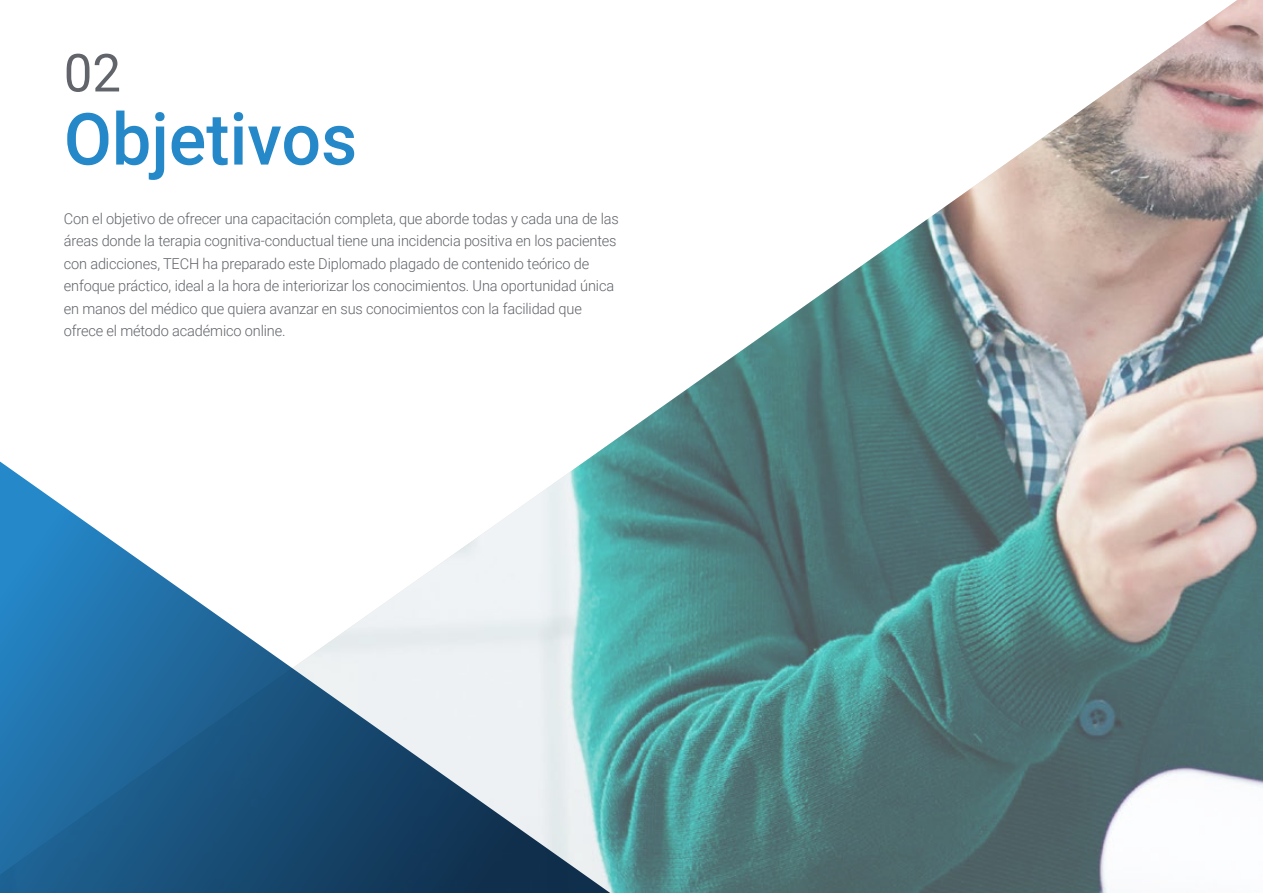
<style>
.page{position:relative;width:1263px;height:893px;background:#fff}
.page>*{position:absolute;margin:0;border:0;box-sizing:border-box;transform-origin:0 0}
.t1{font:500 72px "Roboto";color:#2488c9}
.t2{font:52.5px "Roboto";color:#61646a}
.t3{font:300 15px/22.5px "Roboto";letter-spacing:-.01em;color:#61646a}
</style>
<div class="page">
<img style="left:606px;top:0;width:657px;height:893px">
<svg style="left:0;top:446px;width:640px;height:447px"></svg>
<h2 class="t2" style="left:64px;top:36px;width:59px">02</h2>
<h1 class="t1" style="left:64px;top:89px;width:295px">Objetivos</h1>
<p class="t3" style="left:64px;top:207px;width:557px">Con el objetivo de ofrecer una capacitación completa, que aborde todas y cada una de las áreas donde la terapia cognitiva-conductual tiene una incidencia positiva en los pacientes con adicciones, TECH ha preparado este Diplomado plagado de contenido teórico de enfoque práctico, ideal a la hora de interiorizar los conocimientos. Una oportunidad única en manos del médico que quiera avanzar en sus conocimientos con la facilidad que ofrece el método académico online.</p>
</div>
